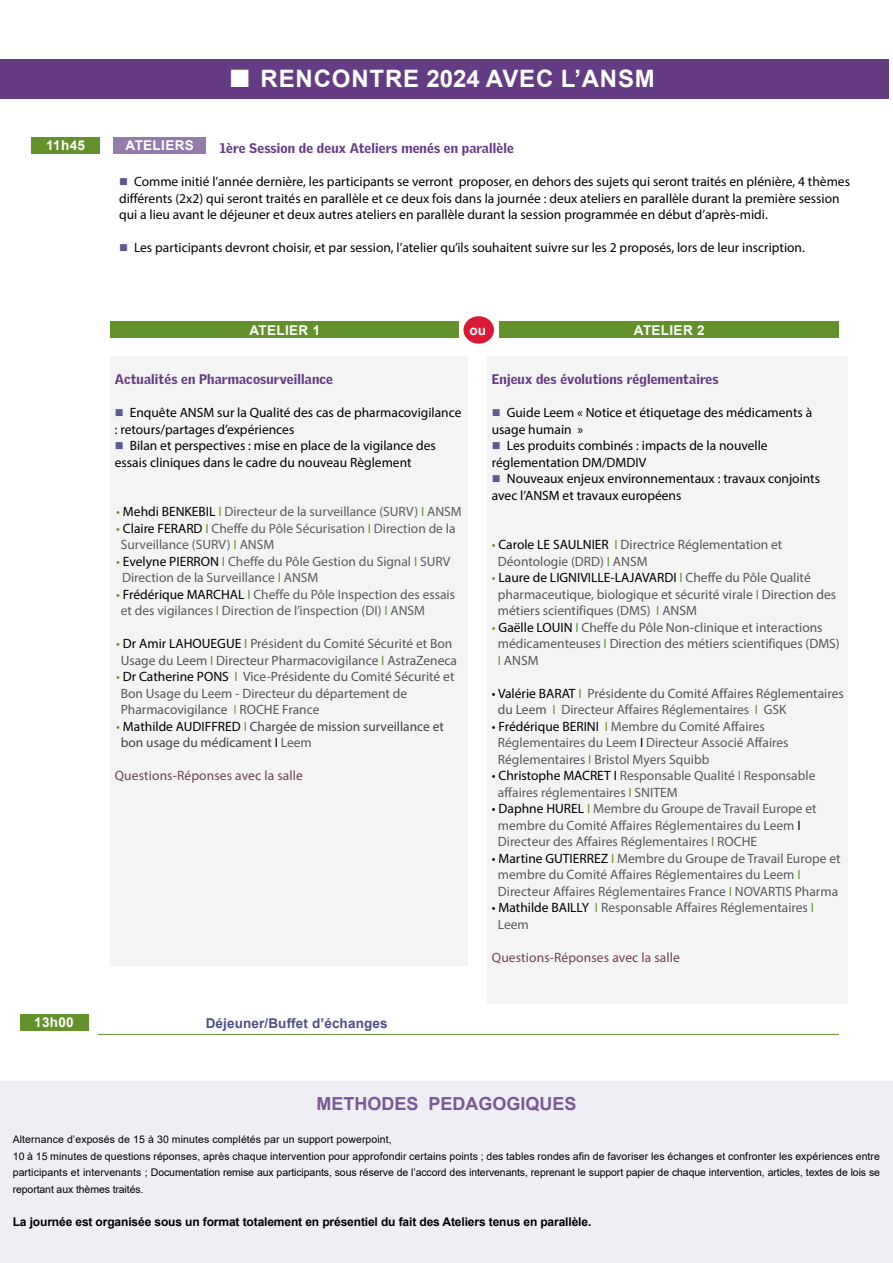
<style>
.page{position:relative;width:893px;height:1263px;background:#fff}
.page>*{position:absolute;margin:0;border:0;box-sizing:border-box;transform-origin:0 0}
.t1{font:700 24px "Arial";letter-spacing:.035em;color:#fff}
.t2{font:700 18px "Arial";color:#795a96}
.t3{font:13.5px/16.5px "Myriad Pro";color:#000}
.t4{font:13.5px/16.5px "Myriad Pro";color:#565659}
.t5{font:13.5px/16.5px "Myriad Pro";color:#58595b}
.t6{font:13.5px/16.5px "Myriad Pro";color:#5a5b5d}
.t7{font:900 13.5px "Griffith Gothic";letter-spacing:.01em;color:#653c84}
.t8{font:13.5px/16.5px "Myriad Pro";color:#515254}
.t9{font:13.5px/16.5px "Myriad Pro";color:#414042}
.t10{font:13.5px "Myriad Pro";letter-spacing:.01em;color:#6c4253}
.t11{font:700 13.5px "Arial";letter-spacing:.025em;color:#fff}
.t12{font:700 13.5px "Arial";letter-spacing:.01em;color:#4f4e88}
.t13{font:700 12px "Arial";letter-spacing:-.01em;color:#000}
.t14{font:10.5px/16.5px "Arial";letter-spacing:.01em;color:#000}
.s1{color:#63922c}
.s2{color:#000}
.s3{color:#7da24b}
.s4{color:#58595b}
.s5{color:#565659}
</style>
<div class="page">
<div style="left:0;top:60px;width:889px;height:39px;background:#653c84"></div>
<div style="left:31px;top:137px;width:69px;height:16px;background:#63922c"></div>
<div style="left:113px;top:137px;width:93px;height:16px;background:#937bac"></div>
<div style="left:111px;top:356px;width:357px;height:609px;background:#f4f4f4"></div>
<div style="left:488px;top:356px;width:360px;height:647px;background:#f4f4f4"></div>
<div style="left:111px;top:322px;width:348px;height:16px;background:#63922c"></div>
<div style="left:500px;top:322px;width:339px;height:16px;background:#63922c"></div>
<div style="left:463px;top:316px;width:31px;height:28px;background:#da1a35;border-radius:50%"></div>
<hr style="left:98px;top:1034px;width:741px;height:1px;background:#63922c">
<div style="left:20px;top:1014px;width:68px;height:17px;background:#63922c"></div>
<div style="left:0;top:1081px;width:893px;height:182px;background:#efeef4"></div>
<h1 class="t1" style="left:261px;top:62px;width:396px">RENCONTRE 2024 AVEC L’ANSM</h1>
<p class="t11" style="left:126px;top:136px;width:70px">ATELIERS</p>
<p class="t11" style="left:46px;top:136px;width:40px">11h45</p>
<p class="t7" style="left:220px;top:140px;width:295px">1ère Session de deux Ateliers menés en parallèle</p>
<p class="t3" style="left:119px;top:173px;width:732px;text-indent:15px">Comme initié l’année dernière, les participants se verront proposer, en dehors des sujets qui seront traités en plénière, 4 thèmes différents (2x2) qui seront traités en parallèle et ce deux fois dans la journée : deux ateliers en parallèle durant la première session qui a lieu avant le déjeuner et deux autres ateliers en parallèle durant la session programmée en début d’après-midi.</p>
<p class="t3" style="left:134px;top:239px;width:672px">Les participants devront choisir, et par session, l’atelier qu’ils souhaitent suivre sur les 2 proposés, lors de leur inscription.</p>
<p class="t11" style="left:250px;top:321px;width:72px">ATELIER 1</p>
<p class="t11" style="left:469px;top:321px;width:18px">ou</p>
<p class="t11" style="left:634px;top:321px;width:72px">ATELIER 2</p>
<p class="t7" style="left:115px;top:371px;width:220px">Actualités en Pharmacosurveillance</p>
<p class="t3" style="left:130px;top:404px;width:333px">Enquête ANSM sur la Qualité des cas de pharmacovigilance</p>
<p class="t3" style="left:115px;top:421px;width:181px">: retours/partages d’expériences</p>
<p class="t3" style="left:130px;top:437px;width:308px">Bilan et perspectives : mise en place de la vigilance des</p>
<p class="t3" style="left:115px;top:454px;width:298px">essais cliniques dans le cadre du nouveau Règlement</p>
<p class="t6" style="left:116px;top:503px;width:347px"><span class="s1">•</span> <span class="s2">Mehdi BENKEBIL</span> <span class="s1">I</span> Directeur de la surveillance (SURV) <span class="s1">I</span> ANSM</p>
<p class="t6" style="left:121px;top:520px;width:336px;text-indent:-4px"><span class="s1">•</span> <span class="s2">Claire FERARD</span> <span class="s1">I</span> Cheffe du Pôle Sécurisation <span class="s1">I</span> Direction de la<br>Surveillance (SURV) <span class="s1">I</span> ANSM</p>
<p class="t6" style="left:122px;top:553px;width:330px;text-indent:-6px"><span class="s1">•</span> <span class="s2">Evelyne PIERRON</span> <span class="s1">I</span> Cheffe du Pôle Gestion du Signal <span class="s1">I</span> SURV<br>Direction de la Surveillance <span class="s1">I</span> ANSM</p>
<p class="t6" style="left:121px;top:585px;width:336px;text-indent:-4px"><span class="s1">•</span> <span class="s2">Frédérique MARCHAL</span> <span class="s1">I</span> Cheffe du Pôle Inspection des essais et des vigilances <span class="s1">I</span> Direction de l’inspection (DI) <span class="s1">I</span> ANSM</p>
<p class="t4" style="left:116px;top:635px;width:342px;text-align:center"><span class="s1">•</span> <span class="s2">Dr Amir LAHOUEGUE</span> <span class="s1">I</span> Président du Comité Sécurité et Bon<br>Usage du Leem <span class="s1">I</span> Directeur Pharmacovigilance <span class="s1">I</span> AstraZeneca</p>
<p class="t4" style="left:121px;top:668px;width:335px;text-indent:-4px"><span class="s1">•</span> <span class="s2">Dr Catherine PONS</span> <span class="s1">I</span> Vice-Présidente du Comité Sécurité et<br>Bon Usage du Leem - Directeur du département de<br>Pharmacovigilance <span class="s3">I</span> ROCHE France</p>
<p class="t9" style="left:121px;top:717px;width:325px;text-indent:-4px"><span class="s1">•</span> <span class="s2">Mathilde AUDIFFRED</span> <span class="s1">I</span> Chargée de mission surveillance et bon usage du médicament <span class="s2">I</span> <span class="s4">Leem</span></p>
<p class="t10" style="left:115px;top:767px;width:190px">Questions-Réponses avec la salle</p>
<p class="t11" style="left:34px;top:1013px;width:41px">13h00</p>
<p class="t12" style="left:206px;top:1013px;width:183px">Déjeuner/Buffet d’échanges</p>
<p class="t7" style="left:492px;top:371px;width:228px">Enjeux des évolutions réglementaires</p>
<p class="t3" style="left:507px;top:404px;width:307px">Guide Leem « Notice et étiquetage des médicaments à</p>
<p class="t3" style="left:492px;top:421px;width:93px">usage humain »</p>
<p class="t3" style="left:507px;top:437px;width:262px">Les produits combinés : impacts de la nouvelle</p>
<p class="t3" style="left:492px;top:454px;width:156px">réglementation DM/DMDIV</p>
<p class="t3" style="left:507px;top:470px;width:315px">Nouveaux enjeux environnementaux : travaux conjoints</p>
<p class="t3" style="left:492px;top:487px;width:191px">avec l’ANSM et travaux européens</p>
<p class="t4" style="left:498px;top:536px;width:286px;text-indent:-6px"><span class="s1">•</span> <span class="s2">Carole LE SAULNIER</span> <span class="s1">I</span> Directrice Réglementation et<br>Déontologie (DRD) <span class="s1">I</span> ANSM</p>
<p class="t4" style="left:498px;top:569px;width:340px;text-indent:-6px"><span class="s1">•</span> <span class="s2">Laure de LIGNIVILLE-LAJAVARDI</span> <span class="s1">I</span> Cheffe du Pôle Qualité pharmaceutique, biologique et sécurité virale <span class="s1">I</span> Direction des métiers scientifiques (DMS) <span class="s1">I</span> ANSM</p>
<p class="t4" style="left:498px;top:618px;width:343px;text-indent:-6px"><span class="s1">•</span> <span class="s2">Gaëlle LOUIN</span> <span class="s1">I</span> Cheffe du Pôle Non-clinique et interactions médicamenteuses <span class="s1">I</span> Direction des métiers scientifiques (DMS)<br><span class="s1">I</span> ANSM</p>
<p class="t8" style="left:498px;top:684px;width:347px;text-indent:-6px"><span class="s2">• Valérie BARAT</span> <span class="s1">I</span> <span class="s5">P</span>résidente du Comité Affaires Réglementaires du Leem <span class="s1">I</span> <span class="s4">Directeur Affaires Réglementaires</span> <span class="s1">I</span> <span class="s4">GSK</span></p>
<p class="t5" style="left:498px;top:717px;width:292px;text-indent:-6px"><span class="s2">• Frédérique BERINI</span> <span class="s1">I</span> Membre du Comité Affaires<br>Réglementaires du Leem <span class="s2">I</span> Directeur Associé Affaires<br>Réglementaires <span class="s1">I</span> Bristol Myers Squibb</p>
<p class="t5" style="left:498px;top:767px;width:319px;text-indent:-6px"><span class="s2">• Christophe MACRET I</span> Responsable Qualité <span class="s1">I</span> Responsable affaires réglementaires <span class="s1">I</span> SNITEM</p>
<p class="t5" style="left:498px;top:800px;width:320px;text-indent:-6px"><span class="s2">• Daphne HUREL</span> <span class="s1">I</span> Membre du Groupe de Travail Europe et membre du Comité Affaires Réglementaires du Leem <span class="s2">I<br></span>Directeur des Affaires Réglementaires <span class="s1">I</span> ROCHE</p>
<p class="t5" style="left:498px;top:849px;width:344px;text-indent:-6px"><span class="s2">• Martine GUTIERREZ</span> <span class="s1">I</span> Membre du Groupe de Travail Europe et membre du Comité Affaires Réglementaires du Leem <span class="s1">I<br></span>Directeur Affaires Réglementaires France <span class="s1">I</span> NOVARTIS Pharma</p>
<p class="t5" style="left:498px;top:899px;width:318px;text-indent:-6px"><span class="s2">• Mathilde BAILLY</span> <span class="s1">I</span> Responsable Affaires Réglementaires <span class="s1">I<br></span>Leem</p>
<p class="t10" style="left:492px;top:949px;width:190px">Questions-Réponses avec la salle</p>
<h2 class="t2" style="left:316px;top:1091px;width:262px">METHODES PEDAGOGIQUES</h2>
<p class="t14" style="left:13px;top:1131px;width:869px">Alternance d’exposés de 15 à 30 minutes complétés par un support powerpoint,<br>10 à 15 minutes de questions réponses, après chaque intervention pour approfondir certains points ; des tables rondes afin de favoriser les échanges et confronter les expériences entre participants et intervenants ; Documentation remise aux participants, sous réserve de l’accord des intervenants, reprenant le support papier de chaque intervention, articles, textes de lois se reportant aux thèmes traités.</p>
<p class="t13" style="left:13px;top:1213px;width:580px">La journée est organisée sous un format totalement en présentiel du fait des Ateliers tenus en parallèle.</p>
</div>
